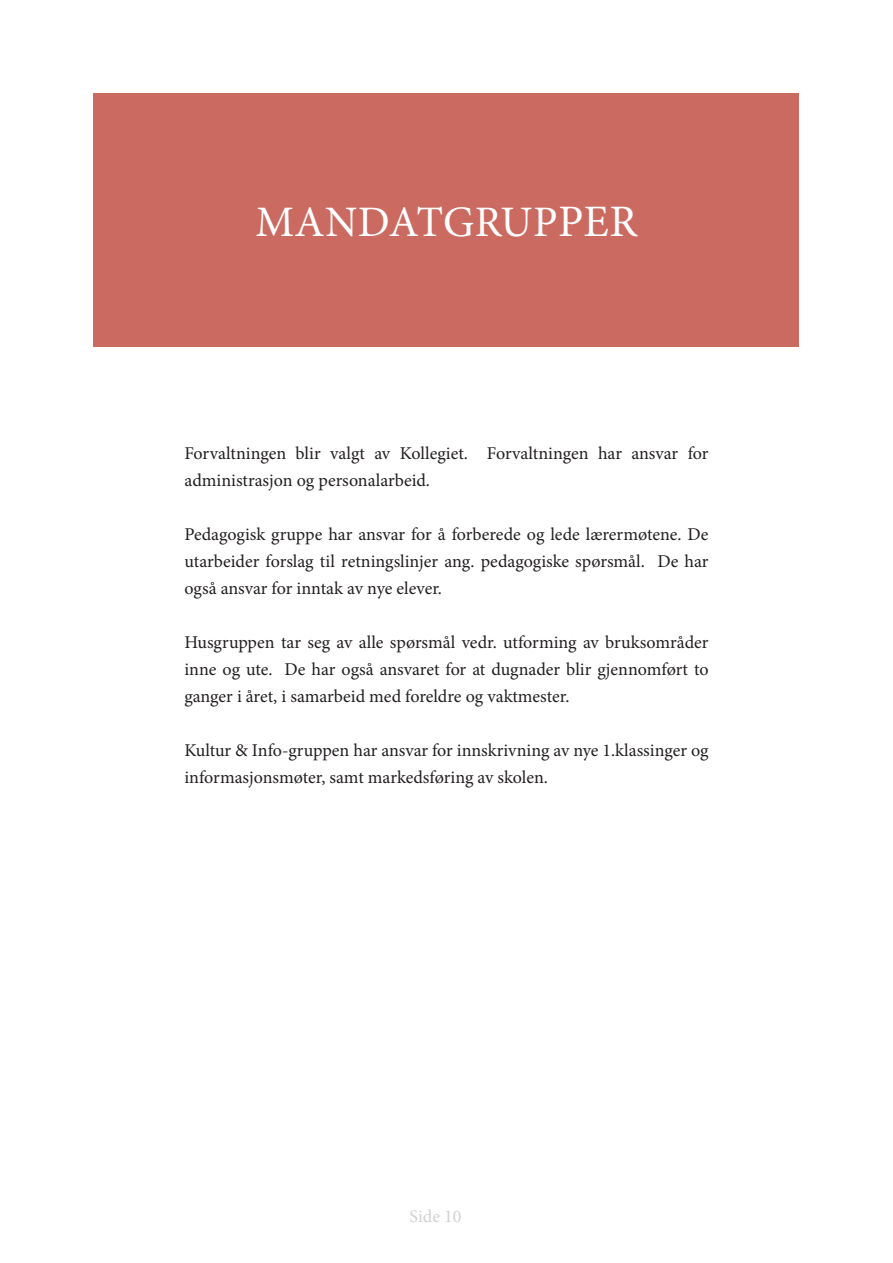
<style>
.page{position:relative;width:893px;height:1263px;background:#fff}
.page>*{position:absolute;margin:0;border:0;box-sizing:border-box;transform-origin:0 0}
.t1{font:43.5px "Minion Pro";letter-spacing:.01em;color:#fff}
.t2{font:18px/27px "Minion Pro";letter-spacing:-.005em;color:#231f20}
.t3{font:18px "Minion Pro";color:#d3d1d1}
.s1{font-size:45px}
</style>
<div class="page">
<div style="left:94px;top:94px;width:705px;height:253px;background:#cb6a60"></div>
<p class="t1" style="left:255px;top:193px;width:384px">MANDATGRUP<span class="s1">PER</span></p>
<p class="t2" style="left:184px;top:440px;width:526px">Forvaltningen blir valgt av Kollegiet. Forvaltningen har ansvar for administrasjon og personalarbeid.</p>
<p class="t2" style="left:184px;top:521px;width:526px;text-align:justify">Pedagogisk gruppe har ansvar for å forberede og lede lærermøtene. De utarbeider forslag til retningslinjer ang. pedagogiske spørsmål. De har også ansvar for inntak av nye elever.</p>
<p class="t2" style="left:184px;top:629px;width:526px;text-align:justify">Husgruppen tar seg av alle spørsmål vedr. utforming av bruksområder inne og ute. De har også ansvaret for at dugnader blir gjennomført to ganger i året, i samarbeid med foreldre og vaktmester.</p>
<p class="t2" style="left:184px;top:737px;width:526px">Kultur &amp; Info-gruppen har ansvar for innskrivning av nye 1.klassinger og informasjonsmøter, samt markedsføring av skolen.</p>
<p class="t3" style="left:410px;top:1204px;width:53px">Side 10</p>
</div>
